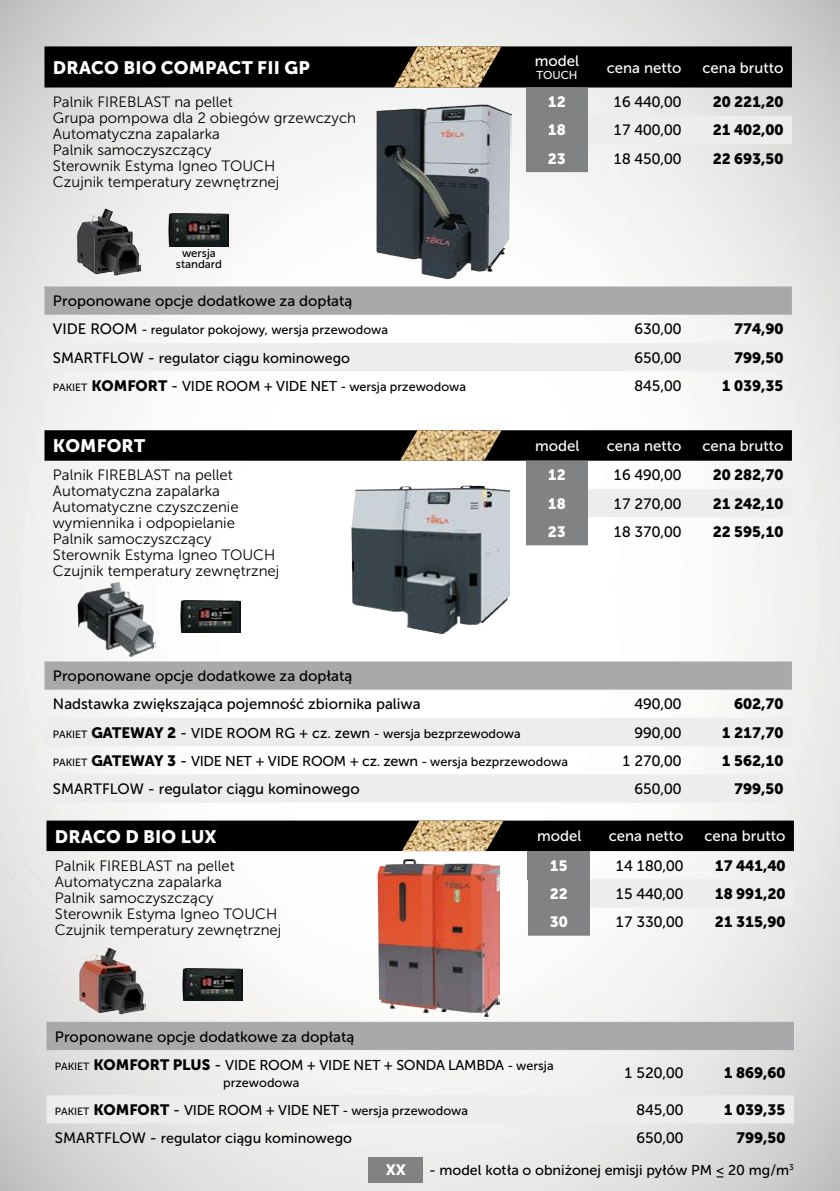
<style>
.page{position:relative;width:840px;height:1191px;background:#fff}
.page>*{position:absolute;margin:0;border:0;box-sizing:border-box;transform-origin:0 0}
.t1{font:18px "Museo Sans 900";letter-spacing:.01em;color:#fff}
.t2{font:15px/16px "Museo Sans 300";color:#000}
.t3{font:15px/28.2px "Museo Sans 500";color:#000}
.t4{font:15px "Museo Sans 900";color:#000}
.t5{font:15px "Museo Sans 500";color:#fff}
.t6{font:15px "Museo Sans 900";color:#fff}
.t7{font:14.2px "Museo Sans 500";letter-spacing:-.02em;color:#000}
.t8{font:14.2px "Museo Sans 500";color:#000}
.t9{font:12.6px "Museo Sans 500";color:#000}
.t10{font:11.4px/11.4px "Museo Sans 500";color:#000;text-align:center}
.t11{font:11.4px "Museo Sans 500";color:#fff}
.s1{font-size:15px}
.s2{font-size:13px}
.s3{font-size:10.4px}
.s4{font-family:"Museo Sans 900";font-size:15px}
.s5{font-size:14.2px}
.s6{font-size:12.6px}
</style>
<div class="page">
<img style="left:0;top:0;width:839px;height:1191px">
<svg style="left:44px;top:430px;width:747px;height:115px"></svg>
<div style="left:44px;top:661px;width:747px;height:28px;background:#a7a9ab"></div>
<svg style="left:44px;top:718px;width:747px;height:84px;fill:#ecedee"></svg>
<img style="left:399px;top:430px;width:102px;height:31px">
<img style="left:180px;top:600px;width:60px;height:32px">
<img style="left:77px;top:581px;width:78px;height:77px">
<img style="left:351px;top:486px;width:158px;height:147px">
<div style="left:46px;top:820px;width:747px;height:31px;background:#000"></div>
<div style="left:527px;top:851px;width:62px;height:28px;background:#808284"></div>
<svg style="left:527px;top:879px;width:266px;height:56px"></svg>
<div style="left:46px;top:1021px;width:747px;height:29px;background:#a7a9ab"></div>
<div style="left:46px;top:1095px;width:747px;height:28px;background:#ecedee"></div>
<img style="left:401px;top:820px;width:102px;height:31px">
<img style="left:182px;top:968px;width:60px;height:33px">
<img style="left:79px;top:945px;width:66px;height:69px">
<img style="left:378px;top:858px;width:121px;height:158px">
<svg style="left:44px;top:46px;width:747px;height:126px"></svg>
<svg style="left:44px;top:286px;width:747px;height:29px;background:#a9abad"></svg>
<div style="left:44px;top:343px;width:747px;height:28px;background:#ecedee"></div>
<img style="left:393px;top:46px;width:108px;height:41px">
<img style="left:375px;top:102px;width:136px;height:178px">
<img style="left:168px;top:214px;width:60px;height:32px">
<img style="left:76px;top:207px;width:65px;height:69px">
<div style="left:368px;top:1156px;width:55px;height:26px;background:#808284"></div>
<p class="t1" style="left:53px;top:57px;width:258px">DRACO BIO COMPACT FII GP</p>
<p class="t5" style="left:534px;top:53px;width:46px">model</p>
<p class="t11" style="left:536px;top:69px;width:43px">TOUCH</p>
<p class="t5" style="left:606px;top:59px;width:76px">cena netto</p>
<p class="t5" style="left:702px;top:59px;width:82px">cena brutto</p>
<p class="t2" style="left:53px;top:94px;width:304px">Palnik FIREBLAST na pellet<br>Grupa pompowa dla 2 obiegów grzewczych<br>Automatyczna zapalarka<br>Palnik samoczyszczący<br>Sterownik Estyma Igneo TOUCH<br>Czujnik temperatury zewnętrznej</p>
<p class="t6" style="left:547px;top:93px;width:19px">12</p>
<p class="t3" style="left:613px;top:88px;width:69px">16 440,00</p>
<p class="t4" style="left:712px;top:93px;width:72px">20 221,20</p>
<p class="t6" style="left:547px;top:122px;width:19px">18</p>
<p class="t3" style="left:613px;top:116px;width:69px">17 400,00</p>
<p class="t4" style="left:712px;top:122px;width:72px">21 402,00</p>
<p class="t6" style="left:547px;top:150px;width:19px">23</p>
<p class="t3" style="left:613px;top:144px;width:69px">18 450,00</p>
<p class="t4" style="left:712px;top:150px;width:72px">22 693,50</p>
<p class="t10" style="left:176px;top:247px;width:48px">wersja standard</p>
<p class="t3" style="left:53px;top:287px;width:301px">Proponowane opcje dodatkowe za dopłatą</p>
<p class="t9" style="left:53px;top:323px;width:336px"><span class="s1">VIDE ROOM</span> <span class="s2">-</span> regulator pokojowy, wersja przewodowa</p>
<p class="t3" style="left:634px;top:315px;width:48px">630,00</p>
<p class="t4" style="left:733px;top:321px;width:51px">774,90</p>
<p class="t8" style="left:53px;top:350px;width:298px"><span class="s1">SMARTFLOW -</span> regulator ciągu kominowego</p>
<p class="t3" style="left:634px;top:343px;width:48px">650,00</p>
<p class="t4" style="left:733px;top:349px;width:51px">799,50</p>
<p class="t9" style="left:53px;top:379px;width:414px"><span class="s3">PAKIET</span> <span class="s4">KOMFORT</span> <span class="s1">-</span> <span class="s5">VIDE ROOM + VIDE NET</span> - wersja przewodowa</p>
<p class="t3" style="left:634px;top:372px;width:48px">845,00</p>
<p class="t4" style="left:721px;top:377px;width:63px">1 039,35</p>
<p class="t1" style="left:53px;top:436px;width:94px">KOMFORT</p>
<p class="t5" style="left:535px;top:438px;width:46px">model</p>
<p class="t5" style="left:606px;top:438px;width:76px">cena netto</p>
<p class="t5" style="left:702px;top:438px;width:82px">cena brutto</p>
<p class="t2" style="left:53px;top:467px;width:228px">Palnik FIREBLAST na pellet<br>Automatyczna zapalarka<br>Automatyczne czyszczenie wymiennika i odpopielanie<br>Palnik samoczyszczący<br>Sterownik Estyma Igneo TOUCH<br>Czujnik temperatury zewnętrznej</p>
<p class="t6" style="left:547px;top:467px;width:19px">12</p>
<p class="t3" style="left:613px;top:461px;width:69px">16 490,00</p>
<p class="t4" style="left:712px;top:467px;width:72px">20 282,70</p>
<p class="t6" style="left:547px;top:495px;width:19px">18</p>
<p class="t3" style="left:613px;top:489px;width:69px">17 270,00</p>
<p class="t4" style="left:712px;top:495px;width:72px">21 242,10</p>
<p class="t6" style="left:547px;top:523px;width:19px">23</p>
<p class="t3" style="left:613px;top:517px;width:69px">18 370,00</p>
<p class="t4" style="left:712px;top:523px;width:72px">22 595,10</p>
<p class="t3" style="left:53px;top:662px;width:369px">Proponowane opcje dodatkowe za dopłatą<br>Nadstawka zwiększająca pojemność zbiornika paliwa</p>
<p class="t3" style="left:634px;top:690px;width:48px">490,00</p>
<p class="t4" style="left:733px;top:695px;width:51px">602,70</p>
<p class="t9" style="left:53px;top:726px;width:469px"><span class="s3">PAKIET</span> <span class="s4">GATEWAY 2</span> <span class="s1">-</span> <span class="s5">VIDE ROOM RG + cz. zewn</span> - wersja bezprzewodowa</p>
<p class="t3" style="left:634px;top:718px;width:48px">990,00</p>
<p class="t4" style="left:721px;top:724px;width:63px">1 217,70</p>
<p class="t7" style="left:53px;top:753px;width:516px"><span class="s3">PAKIET</span> <span class="s4">GATEWAY 3</span> <span class="s1">-</span> VIDE NET + VIDE ROOM + cz. zewn <span class="s6">- wersja bezprzewodowa</span></p>
<p class="t3" style="left:621px;top:746px;width:61px">1 270,00</p>
<p class="t4" style="left:721px;top:752px;width:63px">1 562,10</p>
<p class="t3" style="left:53px;top:775px;width:308px">SMARTFLOW - regulator ciągu kominowego</p>
<p class="t3" style="left:634px;top:775px;width:48px">650,00</p>
<p class="t4" style="left:733px;top:780px;width:51px">799,50</p>
<p class="t1" style="left:55px;top:826px;width:163px">DRACO D BIO LUX</p>
<p class="t5" style="left:537px;top:828px;width:46px">model</p>
<p class="t5" style="left:608px;top:828px;width:76px">cena netto</p>
<p class="t5" style="left:704px;top:828px;width:82px">cena brutto</p>
<p class="t2" style="left:55px;top:857px;width:228px">Palnik FIREBLAST na pellet<br>Automatyczna zapalarka<br>Palnik samoczyszczący<br>Sterownik Estyma Igneo TOUCH<br>Czujnik temperatury zewnętrznej</p>
<p class="t6" style="left:549px;top:857px;width:19px">15</p>
<p class="t3" style="left:615px;top:851px;width:69px">14 180,00</p>
<p class="t4" style="left:714px;top:857px;width:72px">17 441,40</p>
<p class="t6" style="left:549px;top:885px;width:19px">22</p>
<p class="t3" style="left:615px;top:879px;width:69px">15 440,00</p>
<p class="t4" style="left:714px;top:885px;width:72px">18 991,20</p>
<p class="t6" style="left:549px;top:913px;width:19px">30</p>
<p class="t3" style="left:615px;top:908px;width:69px">17 330,00</p>
<p class="t4" style="left:714px;top:913px;width:72px">21 315,90</p>
<p class="t3" style="left:55px;top:1022px;width:301px">Proponowane opcje dodatkowe za dopłatą</p>
<p class="t7" style="left:55px;top:1057px;width:500px"><span class="s3">PAKIET</span> <span class="s4">KOMFORT PLUS</span> <span class="s1">-</span> VIDE ROOM + VIDE NET + SONDA LAMBDA <span class="s6">- wersja</span></p>
<p class="t9" style="left:223px;top:1075px;width:78px">przewodowa</p>
<p class="t3" style="left:623px;top:1059px;width:61px">1 520,00</p>
<p class="t4" style="left:723px;top:1064px;width:63px">1 869,60</p>
<p class="t9" style="left:55px;top:1103px;width:414px"><span class="s3">PAKIET</span> <span class="s4">KOMFORT</span> <span class="s1">-</span> <span class="s5">VIDE ROOM + VIDE NET</span> - wersja przewodowa</p>
<p class="t3" style="left:636px;top:1095px;width:48px">845,00</p>
<p class="t4" style="left:723px;top:1101px;width:63px">1 039,35</p>
<p class="t8" style="left:55px;top:1130px;width:298px"><span class="s1">SMARTFLOW -</span> regulator ciągu kominowego</p>
<p class="t3" style="left:636px;top:1124px;width:48px">650,00</p>
<p class="t4" style="left:735px;top:1129px;width:51px">799,50</p>
<p class="t6" style="left:385px;top:1161px;width:22px">XX</p>
<p class="t8" style="left:429px;top:1162px;width:366px">- model kotła o obniżonej emisji pyłów PM ≤ 20 mg/m<sup>3</sup></p>
</div>
